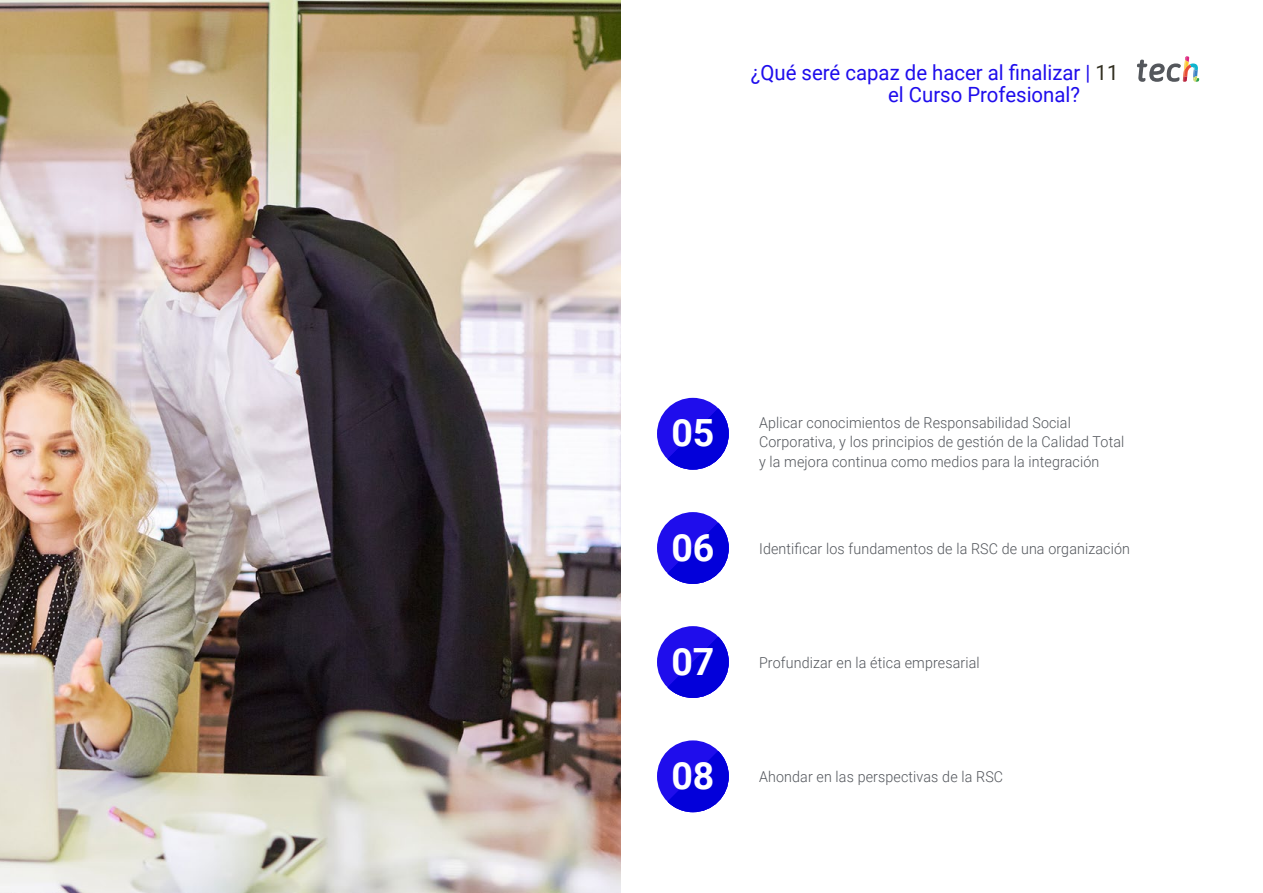
<style>
.page{position:relative;width:1263px;height:893px;background:#fff}
.page>*{position:absolute;margin:0;border:0;box-sizing:border-box;transform-origin:0 0}
.t1{font:700 37.5px "Roboto";color:#fff}
.t2{font:21px/22.5px "Roboto";color:#1f0dec}
.t3{font:300 15px/19.5px "Roboto";letter-spacing:.01em;color:#52555b;scale:.95 1}
.s1{color:#312e20}
</style>
<div class="page">
<img style="left:0;top:0;width:621px;height:893px">
<div style="left:657px;top:512px;width:72px;height:72px;background:#1f0dec;border-radius:50%"></div>
<svg style="left:667px;top:523px;width:62px;height:61px"></svg>
<div style="left:657px;top:740px;width:72px;height:72px;background:#1f0dec;border-radius:50%"></div>
<svg style="left:667px;top:751px;width:62px;height:61px"></svg>
<div style="left:657px;top:626px;width:72px;height:72px;background:#1f0dec;border-radius:50%"></div>
<svg style="left:667px;top:637px;width:62px;height:61px"></svg>
<div style="left:657px;top:398px;width:72px;height:72px;background:#1f0dec;border-radius:50%"></div>
<svg style="left:667px;top:408px;width:62px;height:62px"></svg>
<svg style="left:1137px;top:56px;width:62px;height:26px"></svg>
<h2 class="t2" style="left:888px;top:60px;width:232px;text-indent:-137px">¿Qué seré capaz de hacer al finalizar | <span class="s1">11 </span>el Curso Profesional?</h2>
<h1 class="t1" style="left:671px;top:407px;width:45px">05</h1>
<p class="t3" style="left:759px;top:412px;width:386px">Aplicar conocimientos de Responsabilidad Social<br>Corporativa, y los principios de gestión de la Calidad Total y la mejora continua como medios para la integración</p>
<h1 class="t1" style="left:671px;top:521px;width:45px">06</h1>
<p class="t3" style="left:759px;top:538px;width:392px">Identificar los fundamentos de la RSC de una organización</p>
<h1 class="t1" style="left:671px;top:635px;width:45px">07</h1>
<p class="t3" style="left:759px;top:652px;width:234px">Profundizar en la ética empresarial</p>
<h1 class="t1" style="left:671px;top:749px;width:45px">08</h1>
<p class="t3" style="left:759px;top:766px;width:258px">Ahondar en las perspectivas de la RSC</p>
</div>
